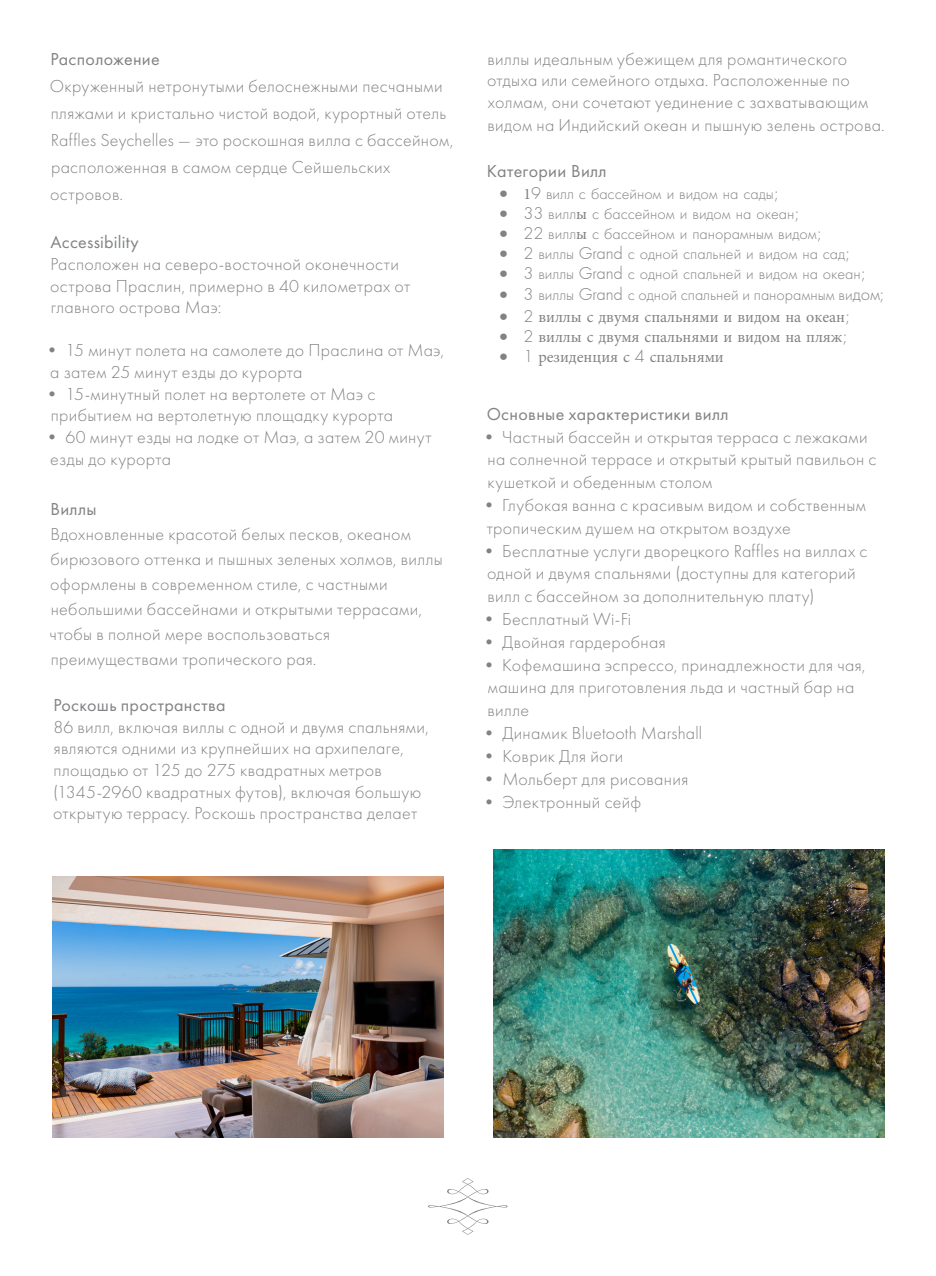
<style>
.page{position:relative;width:936px;height:1276px;background:#fff}
.page>*{position:absolute;margin:0;border:0;box-sizing:border-box;transform-origin:0 0}
.t1{font:300 18px/21.6px "Futura PT";letter-spacing:.02em;color:#808285}
.t2{font:18px "Futura PT";letter-spacing:.02em;color:#808285}
.t3{font:300 16px "Futura PT";color:#808285}
.t4{font:16px "Minion Pro";color:#808285}
.s1{font-family:"Minion Pro";font-weight:400}
.s2{font-family:"Futura"}
.s3{font-size:18px}
.s4{font-family:"Futura";font-weight:300}
</style>
<div class="page">
<svg style="left:428px;top:1178px;width:79px;height:56px"></svg>
<img style="left:52px;top:876px;width:392px;height:261px">
<img style="left:493px;top:849px;width:391px;height:288px">
<p class="t2" style="left:51px;top:48px;width:111px">Расположение</p>
<p class="t1" style="left:50px;top:72px;width:405px;line-height:27px">Окруженный нетронутыми белоснежными песчаными пляжами и кристально чистой водой, курортный отель Raffles Seychelles — это роскошная вилла с бассейном, расположенная в самом сердце Сейшельских островов.</p>
<p class="t2" style="left:50px;top:232px;width:90px">Accessibility</p>
<p class="t1" style="left:50px;top:253px;width:361px">Расположен на северо-восточной оконечности острова Праслин, примерно в 40 километрах от главного острова Маэ:</p>
<p class="t1" style="left:50px;top:340px;width:395px;text-indent:-7px">• 15 минут полета на самолете до Праслина от Маэ, а затем 25 минут езды до курорта</p>
<p class="t1" style="left:51px;top:383px;width:344px;text-indent:-7px">• 15-минутный полет на вертолете от Маэ с прибытием на вертолетную площадку курорта</p>
<p class="t1" style="left:50px;top:426px;width:383px;text-indent:-7px">• 60 минут езды на лодке от Маэ, а затем 20 минут езды до курорта</p>
<p class="t2" style="left:51px;top:498px;width:48px">Виллы</p>
<p class="t1" style="left:50px;top:521px;width:394px;line-height:25px">Вдохновленные красотой белых песков, океаном бирюзового оттенка и пышных зеленых холмов, виллы оформлены в современном стиле, с частными небольшими бассейнами и открытыми террасами, чтобы в полной мере воспользоваться преимуществами тропического рая.</p>
<p class="t2" style="left:53px;top:694px;width:174px">Роскошь пространства</p>
<p class="t1" style="left:53px;top:716px;width:377px">86 вилл, включая виллы с одной и двумя спальнями, являются одними из крупнейших на архипелаге, площадью от 125 до 275 квадратных метров (1345-2960 квадратных футов), включая большую открытую террасу. Роскошь пространства делает</p>
<p class="t1" style="left:487px;top:48px;width:399px">виллы идеальным убежищем для романтического отдыха или семейного отдыха. Расположенные по холмам, они сочетают уединение с захватывающим видом на Индийский океан и пышную зелень острова.</p>
<p class="t2" style="left:486px;top:161px;width:121px">Категории Вилл</p>
<p class="t3" style="left:499px;top:184px;width:281px">• <span class="s1">1</span><span class="s2">9</span> вилл с бассейном и видом на сады<span class="s2">;</span></p>
<p class="t3" style="left:499px;top:205px;width:301px">• <span class="s2">33</span> вилл<span class="s1">ы</span> с бассейном и видом на океан<span class="s2">;</span></p>
<p class="t3" style="left:499px;top:225px;width:324px">• <span class="s2">22</span> вилл<span class="s1">ы</span> с бассейном и панорамным видом<span class="s2">;</span></p>
<p class="t3" style="left:499px;top:245px;width:352px">• <span class="s2">2</span> виллы <span class="s2">Grand</span> с одной спальней и видом на сад<span class="s2">;</span></p>
<p class="t3" style="left:499px;top:265px;width:368px">• <span class="s2">3</span> виллы <span class="s2">Grand</span> с одной спальней и видом на океан<span class="s2">;</span></p>
<p class="t3" style="left:499px;top:286px;width:386px">• <span class="s2">3</span> виллы <span class="s2">Grand</span> с одной спальней и панорамным ви<span class="s3">дом;</span></p>
<p class="t4" style="left:499px;top:306px;width:352px">• <span class="s4">2</span> виллы с двумя спальнями и видом на океан<span class="s4">;</span></p>
<p class="t4" style="left:499px;top:326px;width:349px">• <span class="s4">2</span> виллы с двумя спальнями и видом на пляж<span class="s4">;</span></p>
<p class="t4" style="left:499px;top:346px;width:226px">• <span class="s4">1</span> резиденция с <span class="s4">4</span> спальнями</p>
<p class="t2" style="left:486px;top:403px;width:243px">Основные характеристики вилл</p>
<p class="t1" style="left:487px;top:425px;width:390px;line-height:22.8px;text-indent:-7px">• Частный бассейн и открытая терраса с лежаками на солнечной террасе и открытый крытый павильон с кушеткой и обеденным столом</p>
<p class="t1" style="left:486px;top:494px;width:381px;line-height:22.8px;text-indent:-7px">• Глубокая ванна с красивым видом и собственным тропическим душем на открытом воздухе</p>
<p class="t1" style="left:487px;top:539px;width:382px;line-height:22.8px;text-indent:-7px">• Бесплатные услуги дворецкого Raffles на виллах с одной и двумя спальнями (доступны для категорий вилл с бассейном за дополнительную плату)</p>
<p class="t1" style="left:480px;top:608px;width:153px">• Бесплатный Wi-Fi</p>
<p class="t1" style="left:480px;top:631px;width:187px">• Двойная гардеробная</p>
<p class="t1" style="left:487px;top:653px;width:379px;line-height:22.8px;text-indent:-7px">• Кофемашина эспрессо, принадлежности для чая, машина для приготовления льда и частный бар на вилле</p>
<p class="t1" style="left:480px;top:722px;width:223px">• Динамик Bluetooth Marshall</p>
<p class="t1" style="left:480px;top:745px;width:145px">• Коврик Для йоги</p>
<p class="t1" style="left:480px;top:768px;width:210px">• Мольберт для рисования</p>
<p class="t1" style="left:480px;top:791px;width:163px">• Электронный сейф</p>
</div>
